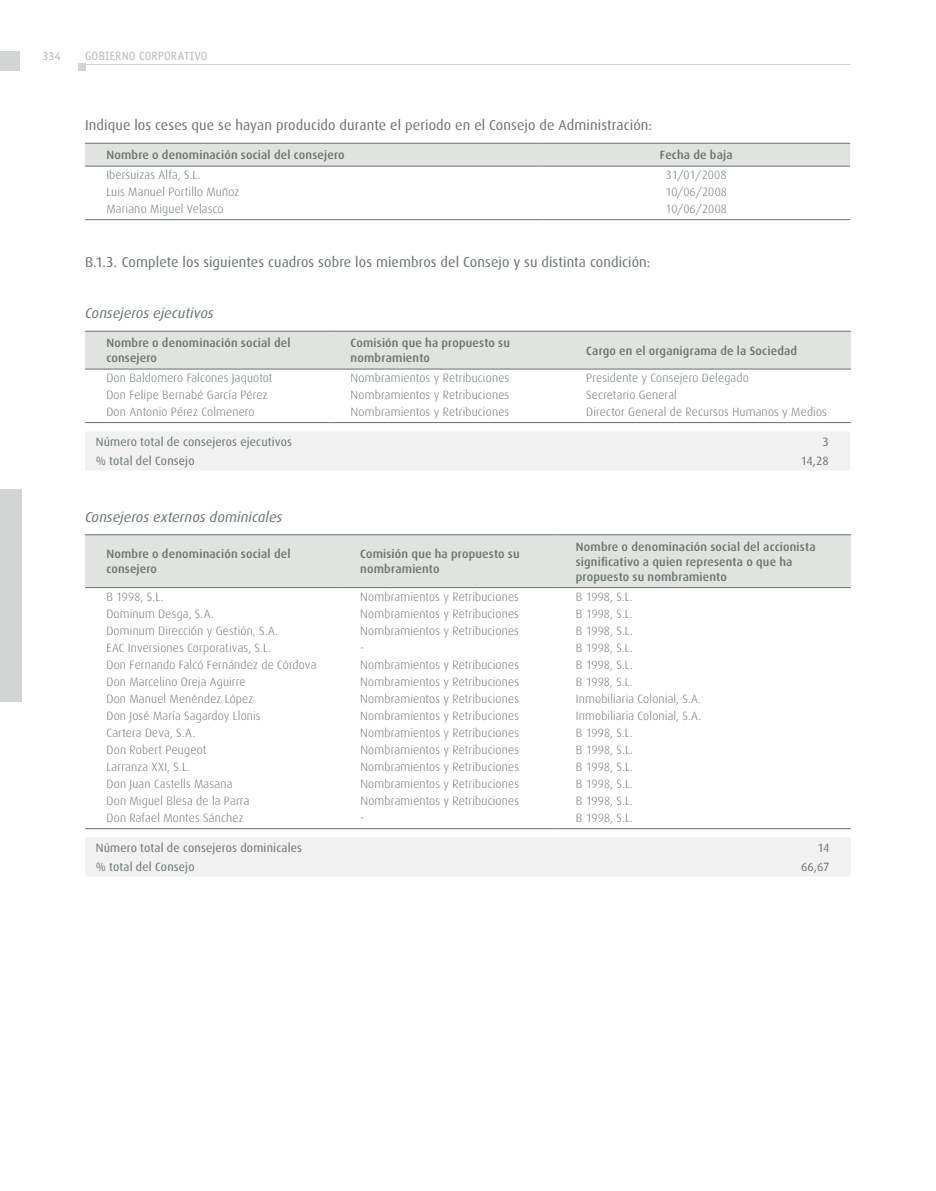
<style>
.page{position:relative;width:936px;height:1191px;background:#fff}
.page>*{position:absolute;margin:0;border:0;box-sizing:border-box;transform-origin:0 0}
.t1{font:14.25px "Dax";letter-spacing:.01em;color:#67726b}
.t2{font:italic 14.25px "Dax";letter-spacing:.005em;color:#67726b}
.t3{font:300 12px "Dax";letter-spacing:.015em;color:#67726b}
.t4{font:500 12px/15px "Dax";letter-spacing:.015em;color:#67726b}
.t5{font:12px "Dax";letter-spacing:.015em;color:#67726b}
.t6{font:12px "Officina Sans Std";letter-spacing:.01em;color:#b3b9b5}
</style>
<div class="page">
<div style="left:78px;top:64px;width:7px;height:7px;background:#d2d5d3"></div>
<hr style="left:85px;top:64px;width:765px;height:1px;background:#d2d5d3">
<div style="left:0;top:51px;width:20px;height:20px;background:#d2d5d3"></div>
<div style="left:0;top:489px;width:21px;height:213px;background:#d2d5d3"></div>
<div style="left:85px;top:144px;width:765px;height:22px;background:#e1e3e1"></div>
<hr style="left:85px;top:219px;width:457px;height:1px;background:#67726b">
<hr style="left:542px;top:219px;width:308px;height:1px;background:#67726b">
<hr style="left:85px;top:143px;width:457px;height:1px;background:#67726b">
<hr style="left:542px;top:143px;width:308px;height:1px;background:#67726b">
<hr style="left:85px;top:166px;width:457px;height:1px;background:#67726b">
<hr style="left:542px;top:166px;width:308px;height:1px;background:#67726b">
<div style="left:85px;top:332px;width:765px;height:37px;background:#e1e3e1"></div>
<hr style="left:85px;top:422px;width:244px;height:1px;background:#67726b">
<hr style="left:329px;top:422px;width:236px;height:1px;background:#67726b">
<hr style="left:565px;top:422px;width:285px;height:1px;background:#67726b">
<hr style="left:85px;top:331px;width:244px;height:1px;background:#67726b">
<hr style="left:329px;top:331px;width:236px;height:1px;background:#67726b">
<hr style="left:565px;top:331px;width:285px;height:1px;background:#67726b">
<hr style="left:85px;top:369px;width:244px;height:1px;background:#67726b">
<hr style="left:329px;top:369px;width:236px;height:1px;background:#67726b">
<hr style="left:565px;top:369px;width:285px;height:1px;background:#67726b">
<div style="left:85px;top:432px;width:765px;height:38px;background:#f0f1f0"></div>
<div style="left:85px;top:535px;width:765px;height:52px;background:#e1e3e1"></div>
<hr style="left:85px;top:828px;width:254px;height:1px;background:#67726b">
<hr style="left:339px;top:828px;width:215px;height:1px;background:#67726b">
<hr style="left:554px;top:828px;width:296px;height:1px;background:#67726b">
<hr style="left:85px;top:534px;width:254px;height:1px;background:#67726b">
<hr style="left:339px;top:534px;width:215px;height:1px;background:#67726b">
<hr style="left:554px;top:534px;width:296px;height:1px;background:#67726b">
<hr style="left:85px;top:587px;width:254px;height:1px;background:#67726b">
<hr style="left:339px;top:587px;width:215px;height:1px;background:#67726b">
<hr style="left:554px;top:587px;width:296px;height:1px;background:#67726b">
<div style="left:85px;top:838px;width:765px;height:38px;background:#f0f1f0"></div>
<p class="t6" style="left:43px;top:49px;width:20px">334</p>
<p class="t6" style="left:85px;top:49px;width:124px">GOBIERNO CORPORATIVO</p>
<p class="t1" style="left:85px;top:117px;width:568px">Indique los ceses que se hayan producido durante el periodo en el Consejo de Administración:</p>
<p class="t4" style="left:106px;top:148px;width:240px">Nombre o denominación social del consejero</p>
<p class="t4" style="left:659px;top:148px;width:74px">Fecha de baja</p>
<p class="t3" style="left:106px;top:168px;width:96px">Ibersuizas Alfa, S.L.</p>
<p class="t3" style="left:666px;top:168px;width:62px">31/01/2008</p>
<p class="t3" style="left:106px;top:186px;width:134px">Luis Manuel Portillo Muñoz</p>
<p class="t3" style="left:665px;top:186px;width:63px">10/06/2008</p>
<p class="t3" style="left:106px;top:202px;width:119px">Mariano Miguel Velasco</p>
<p class="t3" style="left:665px;top:202px;width:63px">10/06/2008</p>
<p class="t1" style="left:85px;top:254px;width:567px">B.1.3. Complete los siguientes cuadros sobre los miembros del Consejo y su distinta condición:</p>
<p class="t2" style="left:85px;top:305px;width:130px">Consejeros ejecutivos</p>
<p class="t4" style="left:106px;top:336px;width:186px">Nombre o denominación social del consejero</p>
<p class="t4" style="left:350px;top:336px;width:161px">Comisión que ha propuesto su nombramiento</p>
<p class="t4" style="left:586px;top:343px;width:212px">Cargo en el organigrama de la Sociedad</p>
<p class="t3" style="left:106px;top:371px;width:168px">Don Baldomero Falcones Jaquotot</p>
<p class="t3" style="left:350px;top:371px;width:160px">Nombramientos y Retribuciones</p>
<p class="t3" style="left:586px;top:371px;width:164px">Presidente y Consejero Delegado</p>
<p class="t3" style="left:106px;top:388px;width:163px">Don Felipe Bernabé García Pérez</p>
<p class="t3" style="left:350px;top:388px;width:160px">Nombramientos y Retribuciones</p>
<p class="t3" style="left:586px;top:388px;width:92px">Secretario General</p>
<p class="t3" style="left:106px;top:405px;width:150px">Don Antonio Pérez Colmenero</p>
<p class="t3" style="left:350px;top:405px;width:160px">Nombramientos y Retribuciones</p>
<p class="t3" style="left:586px;top:405px;width:242px">Director General de Recursos Humanos y Medios</p>
<p class="t5" style="left:96px;top:435px;width:198px">Número total de consejeros ejecutivos</p>
<p class="t5" style="left:822px;top:435px;width:8px">3</p>
<p class="t5" style="left:96px;top:454px;width:100px">% total del Consejo</p>
<p class="t5" style="left:800px;top:454px;width:30px">14,28</p>
<p class="t2" style="left:85px;top:509px;width:199px">Consejeros externos dominicales</p>
<p class="t4" style="left:106px;top:547px;width:186px">Nombre o denominación social del consejero</p>
<p class="t4" style="left:360px;top:547px;width:161px">Comisión que ha propuesto su nombramiento</p>
<p class="t4" style="left:575px;top:539px;width:241px">Nombre o denominación social del accionista significativo a quien representa o que ha propuesto su nombramiento</p>
<p class="t3" style="left:106px;top:590px;width:58px">B 1998, S.L.</p>
<p class="t3" style="left:360px;top:590px;width:160px">Nombramientos y Retribuciones</p>
<p class="t3" style="left:575px;top:590px;width:58px">B 1998, S.L.</p>
<p class="t3" style="left:106px;top:607px;width:109px">Dominum Desga, S.A.</p>
<p class="t3" style="left:360px;top:607px;width:160px">Nombramientos y Retribuciones</p>
<p class="t3" style="left:575px;top:607px;width:58px">B 1998, S.L.</p>
<p class="t3" style="left:106px;top:624px;width:173px">Dominum Dirección y Gestión, S.A.</p>
<p class="t3" style="left:360px;top:624px;width:160px">Nombramientos y Retribuciones</p>
<p class="t3" style="left:575px;top:624px;width:58px">B 1998, S.L.</p>
<p class="t3" style="left:106px;top:641px;width:166px">EAC Inversiones Corporativas, S.L.</p>
<p class="t3" style="left:360px;top:641px;width:6px">-</p>
<p class="t3" style="left:575px;top:641px;width:58px">B 1998, S.L.</p>
<p class="t3" style="left:106px;top:658px;width:212px">Don Fernando Falcó Fernández de Córdova</p>
<p class="t3" style="left:360px;top:658px;width:160px">Nombramientos y Retribuciones</p>
<p class="t3" style="left:575px;top:658px;width:58px">B 1998, S.L.</p>
<p class="t3" style="left:106px;top:675px;width:141px">Don Marcelino Oreja Aguirre</p>
<p class="t3" style="left:360px;top:675px;width:160px">Nombramientos y Retribuciones</p>
<p class="t3" style="left:576px;top:675px;width:58px">B 1998, S.L.</p>
<p class="t3" style="left:106px;top:692px;width:148px">Don Manuel Menéndez López</p>
<p class="t3" style="left:360px;top:692px;width:160px">Nombramientos y Retribuciones</p>
<p class="t3" style="left:576px;top:692px;width:127px">Inmobiliaria Colonial, S.A.</p>
<p class="t3" style="left:106px;top:709px;width:156px">Don José María Sagardoy Llonis</p>
<p class="t3" style="left:360px;top:709px;width:160px">Nombramientos y Retribuciones</p>
<p class="t3" style="left:576px;top:709px;width:127px">Inmobiliaria Colonial, S.A.</p>
<p class="t3" style="left:106px;top:726px;width:90px">Cartera Deva, S.A.</p>
<p class="t3" style="left:360px;top:726px;width:160px">Nombramientos y Retribuciones</p>
<p class="t3" style="left:576px;top:726px;width:58px">B 1998, S.L.</p>
<p class="t3" style="left:106px;top:743px;width:101px">Don Robert Peugeot</p>
<p class="t3" style="left:360px;top:743px;width:160px">Nombramientos y Retribuciones</p>
<p class="t3" style="left:576px;top:743px;width:58px">B 1998, S.L.</p>
<p class="t3" style="left:106px;top:760px;width:85px">Larranza XXI, S.L.</p>
<p class="t3" style="left:360px;top:760px;width:160px">Nombramientos y Retribuciones</p>
<p class="t3" style="left:576px;top:760px;width:58px">B 1998, S.L.</p>
<p class="t3" style="left:106px;top:777px;width:127px">Don Juan Castells Masana</p>
<p class="t3" style="left:360px;top:777px;width:160px">Nombramientos y Retribuciones</p>
<p class="t3" style="left:576px;top:777px;width:58px">B 1998, S.L.</p>
<p class="t3" style="left:106px;top:794px;width:144px">Don Miguel Blesa de la Parra</p>
<p class="t3" style="left:360px;top:794px;width:160px">Nombramientos y Retribuciones</p>
<p class="t3" style="left:576px;top:794px;width:58px">B 1998, S.L.</p>
<p class="t3" style="left:106px;top:811px;width:139px">Don Rafael Montes Sánchez</p>
<p class="t3" style="left:360px;top:811px;width:6px">-</p>
<p class="t3" style="left:576px;top:811px;width:58px">B 1998, S.L.</p>
<p class="t5" style="left:96px;top:841px;width:208px">Número total de consejeros dominicales</p>
<p class="t5" style="left:817px;top:841px;width:14px">14</p>
<p class="t5" style="left:96px;top:860px;width:100px">% total del Consejo</p>
<p class="t5" style="left:801px;top:860px;width:30px">66,67</p>
</div>
